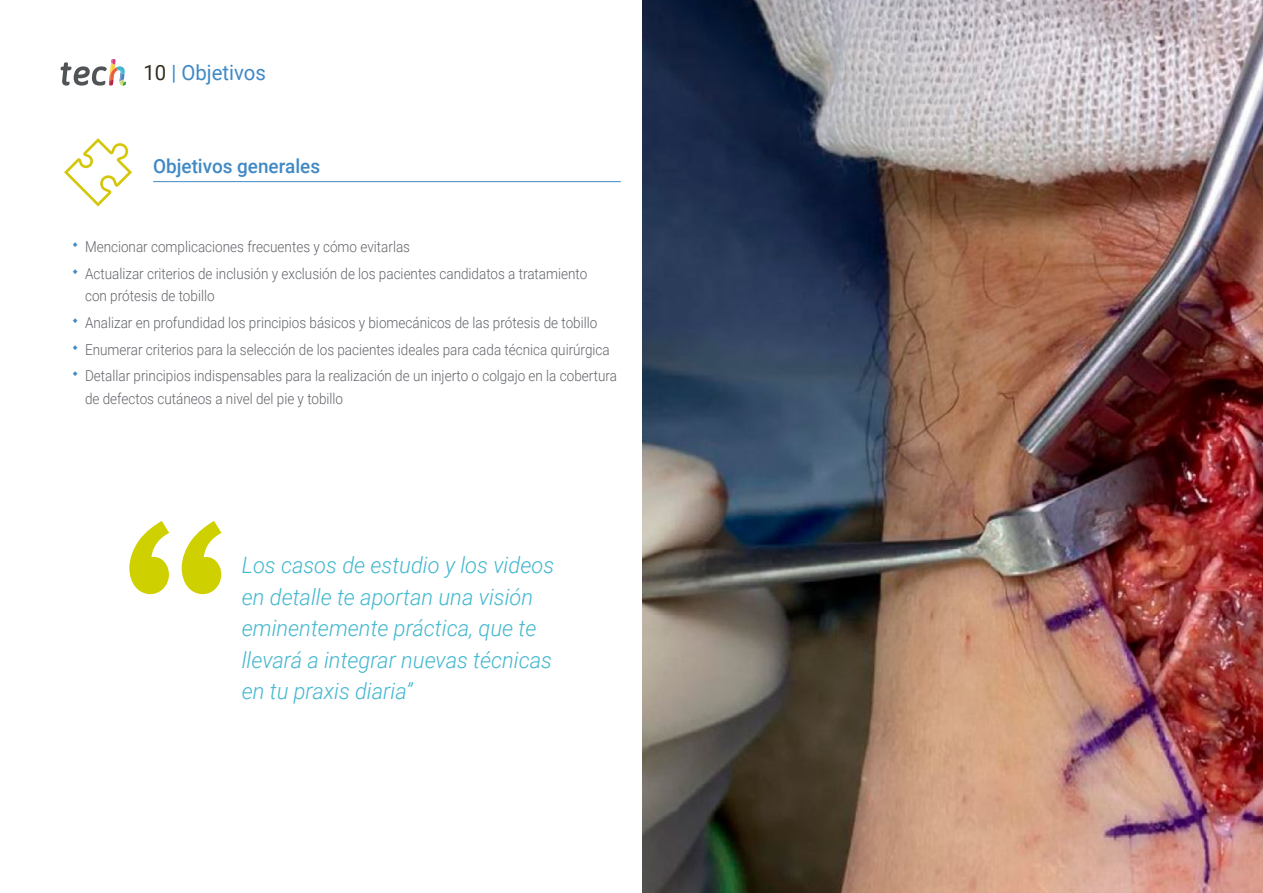
<style>
.page{position:relative;width:1263px;height:893px;background:#fff}
.page>*{position:absolute;margin:0;border:0;box-sizing:border-box;transform-origin:0 0}
.t1{font:italic 300 22.5px/31.5px "Roboto";color:#43b7cf}
.t2{font:21px "Roboto";color:#4089c5}
.t3{font:500 19.5px "Roboto";color:#4089c5}
.t4{font:300 15px/26.7px "Roboto";color:#61646a;scale:.9 1}
.s1{color:#312e20}
</style>
<div class="page">
<hr style="left:153px;top:181px;width:468px;height:1px;background:#4089c5">
<svg style="left:64px;top:138px;width:68px;height:68px"></svg>
<svg style="left:61px;top:59px;width:65px;height:27px"></svg>
<svg style="left:129px;top:521px;width:92px;height:73px"></svg>
<img style="left:642px;top:0;width:621px;height:893px">
<h2 class="t2" style="left:144px;top:57px;width:124px"><span class="s1">10</span> | Objetivos</h2>
<h3 class="t3" style="left:153px;top:153px;width:169px">Objetivos generales</h3>
<p class="t4" style="left:85px;top:233px;width:560px">Mencionar complicaciones frecuentes y cómo evitarlas<br>Actualizar criterios de inclusión y exclusión de los pacientes candidatos a tratamiento</p>
<p class="t4" style="left:85px;top:282px;width:592px">con prótesis de tobillo<br>Analizar en profundidad los principios básicos y biomecánicos de las prótesis de tobillo Enumerar criterios para la selección de los pacientes ideales para cada técnica quirúrgica Detallar principios indispensables para la realización de un injerto o colgajo en la cobertura</p>
<p class="t4" style="left:85px;top:385px;width:288px">de defectos cutáneos a nivel del pie y tobillo</p>
<h1 class="t1" style="left:242px;top:549px;width:314px">Los casos de estudio y los videos en detalle te aportan una visión eminentemente práctica, que te llevará a integrar nuevas técnicas en tu praxis diaria”</h1>
</div>
